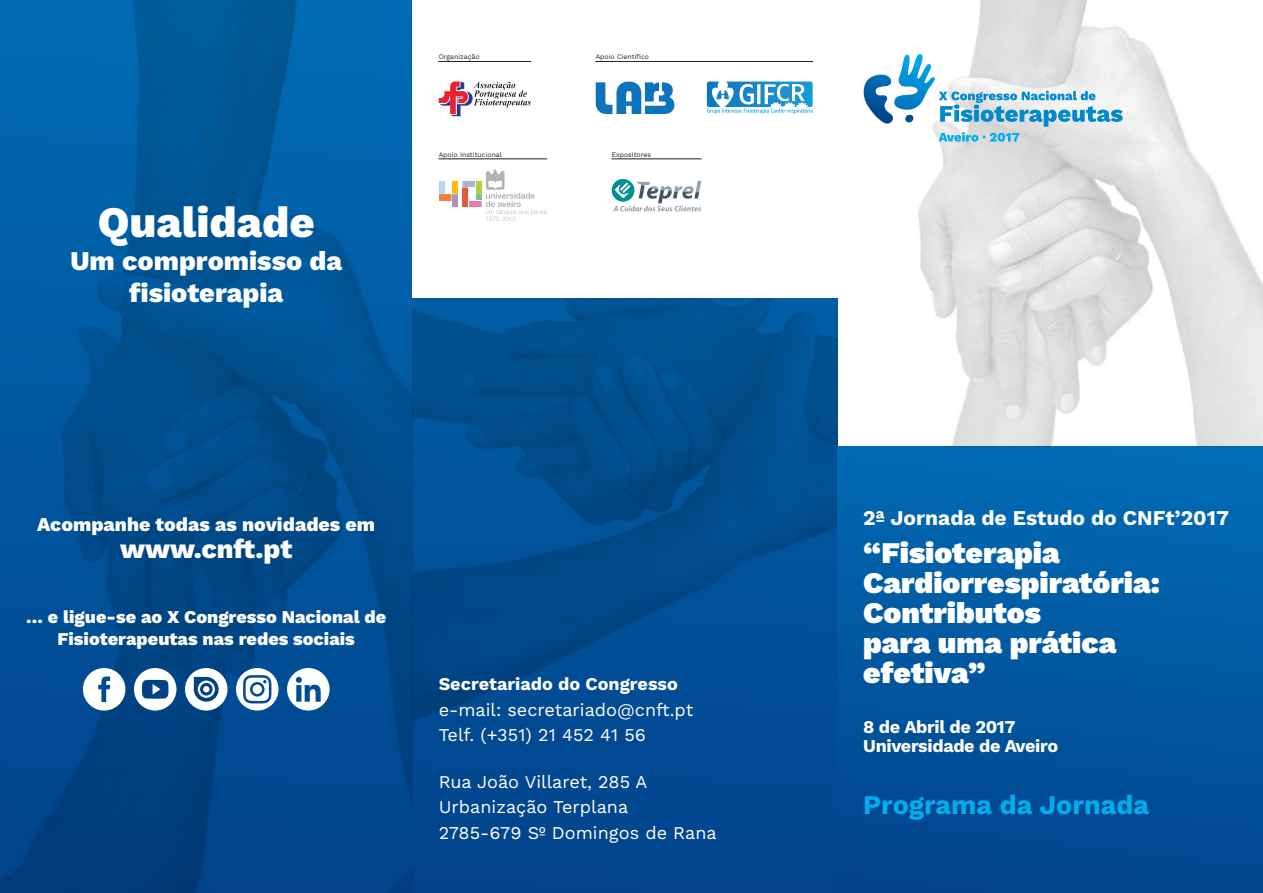
<style>
.page{position:relative;width:1263px;height:893px;background:#fff}
.page>*{position:absolute;margin:0;border:0;box-sizing:border-box;transform-origin:0 0}
.t1{font:800 43.5px "Work Sans";color:#fff}
._07_titulo{font:900 30px/30px "Work Sans";color:#fff}
.t2{font:800 27px/32.4px "Work Sans";color:#fff;text-align:center}
._07_titulo-2{font:700 27px "Work Sans";color:#00aeef}
._07_titulo-3{font:700 21px "Work Sans";color:#fff}
.t3{font:800 19.5px "Work Sans";color:#fff}
._00_texto{font:18px/25.5px "Work Sans";color:#fff}
.t4{font:800 18px/21.6px "Work Sans";color:#fff;text-align:center}
._07_titulo-4{font:700 18px/19.5px "Work Sans";letter-spacing:-.02em;color:#fff}
.t5{font:6.9px "Work Sans";color:#231f20}
.s1{font-weight:700}
</style>
<div class="page">
<img style="left:0;top:0;width:838px;height:893px">
<div style="left:838px;top:446px;width:425px;height:447px;background:linear-gradient(to bottom,#006cb5,#02448c)"></div>
<img style="left:918px;top:0;width:345px;height:446px">
<svg style="left:863px;top:54px;width:260px;height:88px"></svg>
<svg style="left:83px;top:668px;width:42px;height:42px"></svg>
<svg style="left:134px;top:668px;width:42px;height:42px"></svg>
<svg style="left:185px;top:668px;width:42px;height:42px"></svg>
<svg style="left:287px;top:668px;width:43px;height:42px"></svg>
<svg style="left:236px;top:668px;width:43px;height:42px"></svg>
<div style="left:412px;top:0;width:426px;height:298px;background:#fff"></div>
<svg style="left:439px;top:81px;width:92px;height:35px"></svg>
<hr style="left:439px;top:61px;width:92px;height:1px;background:#231f20">
<hr style="left:439px;top:159px;width:108px;height:1px;background:#231f20">
<div style="left:612px;top:179px;width:22px;height:23px;background:#009290;border-radius:50%"></div>
<svg style="left:613px;top:181px;width:88px;height:30px"></svg>
<hr style="left:612px;top:159px;width:89px;height:1px;background:#231f20">
<div style="left:439px;top:181px;width:6px;height:13px;background:#b7d5ef"></div>
<div style="left:439px;top:194px;width:12px;height:6px;background:#f47f3d"></div>
<svg style="left:452px;top:169px;width:95px;height:52px"></svg>
<hr style="left:596px;top:61px;width:217px;height:1px;background:#231f20">
<svg style="left:596px;top:81px;width:78px;height:33px"></svg>
<svg style="left:707px;top:82px;width:106px;height:32px"></svg>
<p class="t1" style="left:98px;top:197px;width:219px">Qualidade</p>
<p class="t2" style="left:70px;top:246px;width:273px">Um compromisso da fisioterapia</p>
<p class="t5" style="left:439px;top:53px;width:42px">Organização</p>
<p class="t5" style="left:596px;top:53px;width:55px">Apoio Científico</p>
<p class="t5" style="left:439px;top:150px;width:65px">Apoio Institucional</p>
<p class="t5" style="left:612px;top:150px;width:41px">Expositores</p>
<p class="t3" style="left:37px;top:514px;width:339px">Acompanhe todas as novidades em</p>
<p class="t2" style="left:120px;top:534px;width:174px">www.cnft.pt</p>
<p class="t4" style="left:26px;top:607px;width:362px">… e ligue-se ao X Congresso Nacional de<br>Fisioterapeutas nas redes sociais</p>
<p class="_00_texto" style="left:439px;top:672px;width:256px"><span class="s1">Secretariado do Congresso </span>e-mail: secretariado@cnft.pt<br>Telf. (+351) 21 452 41 56</p>
<p class="_00_texto" style="left:439px;top:770px;width:280px">Rua João Villaret, 285 A<br>Urbanização Terplana<br>2785-679 Sº Domingos de Rana</p>
<p class="_07_titulo-3" style="left:863px;top:505px;width:367px">2ª Jornada de Estudo do CNFt’2017</p>
<p class="_07_titulo" style="left:863px;top:540px;width:298px">“Fisioterapia<br>Cardiorrespiratória:<br>Contributos<br>para uma prática efetiva”</p>
<p class="_07_titulo-4" style="left:863px;top:718px;width:196px">8 de Abril de 2017<br>Universidade de Aveiro</p>
<p class="_07_titulo-2" style="left:863px;top:789px;width:287px">Programa da Jornada</p>
</div>
